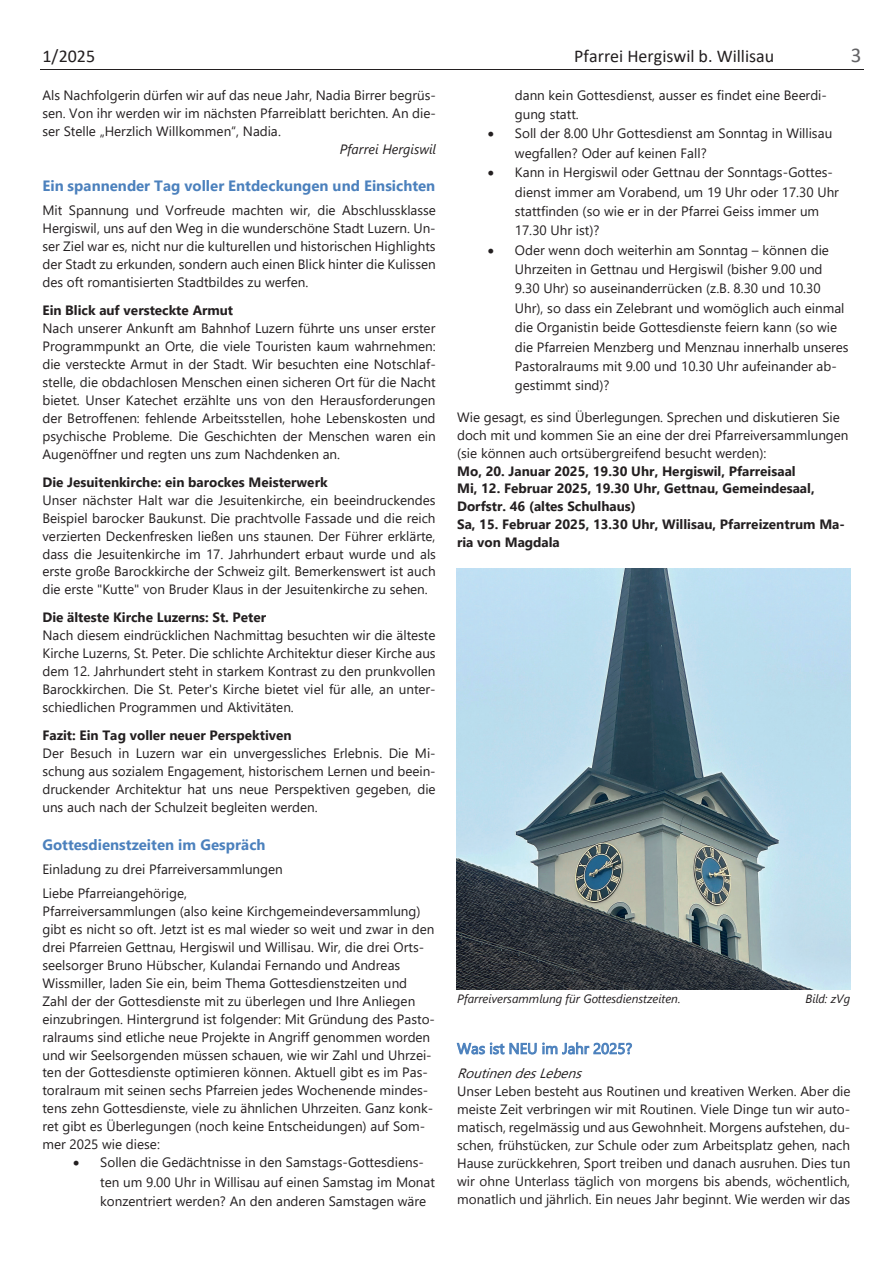
<style>
.page{position:relative;width:893px;height:1263px;background:#fff}
.page>*{position:absolute;margin:0;border:0;box-sizing:border-box;transform-origin:0 0}
.t1{font:21px "Calibri";color:#636366}
.t2{font:18px "Calibri";color:#231f20}
.t3{font:700 15px "Segoe UI";color:#4c81bd}
.t4{font:15px "Segoe UI Historic";color:#4c81bd}
.t5{font:13.5px/18px "Segoe UI";color:#231f20}
.t6{font:13.5px/18px "Segoe UI Historic";color:#231f20;text-align:justify}
.t7{font:700 13.5px/18px "Segoe UI";color:#231f20}
.t8{font:italic 13.5px "Segoe UI Historic";color:#231f20}
.t9{font:italic 13.5px "Segoe UI";letter-spacing:.005em;color:#231f20}
.t10{font:italic 12px "Segoe UI";letter-spacing:-.005em;color:#231f20}
</style>
<div class="page">
<hr style="left:40px;top:69px;width:823px;height:1px;background:#231f20">
<img style="left:457px;top:568px;width:394px;height:421px">
<h2 class="t2" style="left:42px;top:44px;width:54px">1/2025</h2>
<h2 class="t2" style="left:574px;top:44px;width:202px">Pfarrei Hergiswil b. Willisau</h2>
<h1 class="t1" style="left:851px;top:41px;width:12px">3</h1>
<p class="t5" style="left:42px;top:85px;width:395px;text-align:justify">Als Nachfolgerin dürfen wir auf das neue Jahr, Nadia Birrer begrüs&shy;sen. Von ihr werden wir im nächsten Pfarreiblatt berichten. An die&shy;ser Stelle „Herzlich Willkommen“, Nadia.</p>
<p class="t9" style="left:340px;top:136px;width:98px">Pfarrei Hergiswil</p>
<p class="t3" style="left:42px;top:172px;width:394px">Ein spannender Tag voller Entdeckungen und Einsichten</p>
<p class="t5" style="left:42px;top:200px;width:395px;text-align:justify">Mit Spannung und Vorfreude machten wir, die Abschlussklasse Hergiswil, uns auf den Weg in die wunderschöne Stadt Luzern. Un&shy;ser Ziel war es, nicht nur die kulturellen und historischen Highlights der Stadt zu erkunden, sondern auch einen Blick hinter die Kulissen des oft romantisierten Stadtbildes zu werfen.</p>
<p class="t7" style="left:42px;top:300px;width:192px">Ein Blick auf versteckte Armut</p>
<p class="t5" style="left:42px;top:318px;width:395px;text-align:justify">Nach unserer Ankunft am Bahnhof Luzern führte uns unser erster Programmpunkt an Orte, die viele Touristen kaum wahrnehmen: die versteckte Armut in der Stadt. Wir besuchten eine Notschlaf&shy;stelle, die obdachlosen Menschen einen sicheren Ort für die Nacht bietet. Unser Katechet erzählte uns von den Herausforderungen der Betroffenen: fehlende Arbeitsstellen, hohe Lebenskosten und psychische Probleme. Die Geschichten der Menschen waren ein Augenöffner und regten uns zum Nachdenken an.</p>
<p class="t7" style="left:42px;top:472px;width:287px">Die Jesuitenkirche: ein barockes Meisterwerk</p>
<p class="t5" style="left:42px;top:490px;width:395px;text-align:justify">Unser nächster Halt war die Jesuitenkirche, ein beeindruckendes Beispiel barocker Baukunst. Die prachtvolle Fassade und die reich verzierten Deckenfresken ließen uns staunen. Der Führer erklärte, dass die Jesuitenkirche im 17. Jahrhundert erbaut wurde und als erste große Barockkirche der Schweiz gilt. Bemerkenswert ist auch die erste "Kutte" von Bruder Klaus in der Jesuitenkirche zu sehen.</p>
<p class="t7" style="left:42px;top:607px;width:225px">Die älteste Kirche Luzerns: St. Peter</p>
<p class="t5" style="left:42px;top:625px;width:395px;text-align:justify">Nach diesem eindrücklichen Nachmittag besuchten wir die älteste Kirche Luzerns, St. Peter. Die schlichte Architektur dieser Kirche aus dem 12. Jahrhundert steht in starkem Kontrast zu den prunkvollen Barockkirchen. Die St. Peter's Kirche bietet viel für alle, an unter&shy;schiedlichen Programmen und Aktivitäten.</p>
<p class="t7" style="left:42px;top:725px;width:251px">Fazit: Ein Tag voller neuer Perspektiven</p>
<p class="t5" style="left:42px;top:743px;width:395px;text-align:justify">Der Besuch in Luzern war ein unvergessliches Erlebnis. Die Mi&shy;schung aus sozialem Engagement, historischem Lernen und beein&shy;druckender Architektur hat uns neue Perspektiven gegeben, die uns auch nach der Schulzeit begleiten werden.</p>
<p class="t3" style="left:42px;top:830px;width:225px">Gottesdienstzeiten im Gespräch</p>
<p class="t5" style="left:42px;top:856px;width:242px;line-height:24px">Einladung zu drei Pfarreiversammlungen<br>Liebe Pfarreiangehörige,</p>
<p class="t5" style="left:42px;top:901px;width:394px">Pfarreiversammlungen (also keine Kirchgemeindeversammlung) gibt es nicht so oft. Jetzt ist es mal wieder so weit und zwar in den drei Pfarreien Gettnau, Hergiswil und Willisau. Wir, die drei Orts&shy;seelsorger Bruno Hübscher, Kulandai Fernando und Andreas Wissmiller, laden Sie ein, beim Thema Gottesdienstzeiten und Zahl der der Gottesdienste mit zu überlegen und Ihre Anliegen einzubringen. Hintergrund ist folgender: Mit Gründung des Pasto&shy;ralraums sind etliche neue Projekte in Angriff genommen worden und wir Seelsorgenden müssen schauen, wie wir Zahl und Uhrzei&shy;ten der Gottesdienste optimieren können. Aktuell gibt es im Pas&shy;toralraum mit seinen sechs Pfarreien jedes Wochenende mindes&shy;tens zehn Gottesdienste, viele zu ähnlichen Uhrzeiten. Ganz konk&shy;ret gibt es Überlegungen (noch keine Entscheidungen) auf Som&shy;mer 2025 wie diese:</p>
<p class="t5" style="left:100px;top:1151px;width:336px;line-height:19.5px;text-indent:-27px">• Sollen die Gedächtnisse in den Samstags-Gottesdiens&shy;ten um 9.00 Uhr in Willisau auf einen Samstag im Monat konzentriert werden? An den anderen Samstagen wäre</p>
<p class="t5" style="left:515px;top:84px;width:313px;line-height:19.5px">dann kein Gottesdienst, ausser es findet eine Beerdi&shy;gung statt.</p>
<p class="t5" style="left:515px;top:123px;width:319px;line-height:19.4px;text-indent:-27px">• Soll der 8.00 Uhr Gottesdienst am Sonntag in Willisau wegfallen? Oder auf keinen Fall?</p>
<p class="t5" style="left:515px;top:161px;width:325px;line-height:19.4px;text-indent:-27px">• Kann in Hergiswil oder Gettnau der Sonntags-Gottes&shy;dienst immer am Vorabend, um 19 Uhr oder 17.30 Uhr stattfinden (so wie er in der Pfarrei Geiss immer um 17.30 Uhr ist)?</p>
<p class="t5" style="left:515px;top:239px;width:335px;line-height:19.4px;text-indent:-27px">• Oder wenn doch weiterhin am Sonntag – können die Uhrzeiten in Gettnau und Hergiswil (bisher 9.00 und 9.30 Uhr) so auseinanderrücken (z.B. 8.30 und 10.30<br>Uhr), so dass ein Zelebrant und womöglich auch einmal die Organistin beide Gottesdienste feiern kann (so wie die Pfarreien Menzberg und Menznau innerhalb unseres Pastoralraums mit 9.00 und 10.30 Uhr aufeinander ab&shy;gestimmt sind)?</p>
<p class="t5" style="left:457px;top:407px;width:393px">Wie gesagt, es sind Überlegungen. Sprechen und diskutieren Sie doch mit und kommen Sie an eine der drei Pfarreiversammlungen (sie können auch ortsübergreifend besucht werden):</p>
<p class="t7" style="left:457px;top:461px;width:389px">Mo, 20. Januar 2025, 19.30 Uhr, Hergiswil, Pfarreisaal<br>Mi, 12. Februar 2025, 19.30 Uhr, Gettnau, Gemeindesaal, Dorfstr. 46 (altes Schulhaus)<br>Sa, 15. Februar 2025, 13.30 Uhr, Willisau, Pfarreizentrum Ma&shy;ria von Magdala</p>
<p class="t10" style="left:457px;top:987px;width:225px">Pfarreiversammlung für Gottesdienstzeiten.</p>
<p class="t10" style="left:805px;top:987px;width:46px">Bild: zVg</p>
<p class="t4" style="left:457px;top:1040px;width:177px">Was ist NEU im Jahr 2025?</p>
<p class="t8" style="left:457px;top:1065px;width:135px">RoutinendesLebens</p>
<p class="t6" style="left:457px;top:1082px;width:395px">Unser Leben besteht aus Routinen und kreativen Werken. Aber die meiste Zeit verbringen wir mit Routinen. Viele Dinge tun wir auto&shy;matisch, regelmässig und aus Gewohnheit. Morgens aufstehen, du&shy;schen, frühstücken, zur Schule oder zum Arbeitsplatz gehen, nach Hause zurückkehren, Sport treiben und danach ausruhen. Dies tun wir ohne Unterlass täglich von morgens bis abends, wöchentlich, monatlich und jährlich. Ein neues Jahr beginnt. Wie werden wir das</p>
</div>
